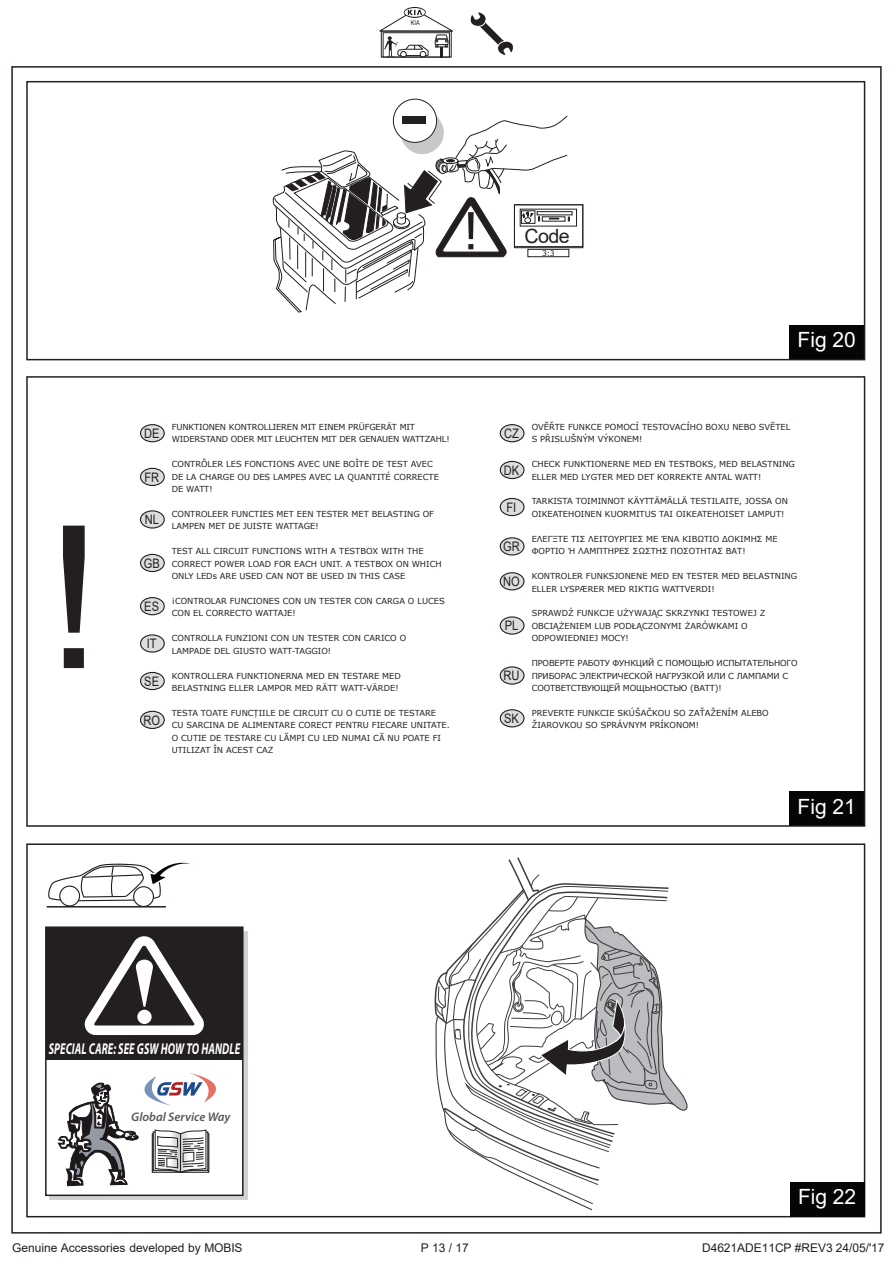
<style>
.page{position:relative;width:893px;height:1263px;background:#fff}
.page>*{position:absolute;margin:0;border:0;box-sizing:border-box;transform-origin:0 0}
.t1{font:51.15px "Verdana";color:#231f20}
.t2{font:21px "Arial";color:#fff}
.t3{font:19.65px "Arial";color:#231f20}
.t4{font:italic 700 15.75px "Myriad Pro";letter-spacing:.01em;color:#fff;scale:.67 1}
.t5{font:13.05px "Arial";color:#231f20;scale:.85 1}
.t6{font:italic 600 12.45px "Myriad Pro";color:#57585a}
.t7{font:12px "Arial";letter-spacing:-.005em;color:#231f20}
.t8{font:8.25px/12.5px "Verdana";color:#231f20}
.t9{font:7.65px "Verdana";color:#231f20}
.t10{font:6.75px "Arial Narrow";color:#231f20}
</style>
<div class="page">
<svg style="left:470px;top:12px;width:43px;height:43px"></svg>
<svg style="left:404px;top:7px;width:22px;height:11px"></svg>
<svg style="left:405px;top:8px;width:20px;height:9px"></svg>
<svg style="left:379px;top:10px;width:74px;height:47px"></svg>
<div style="left:789px;top:325px;width:75px;height:35px;background:#050504"></div>
<div style="left:26px;top:81px;width:839px;height:279px;border:2px solid #231f20"></div>
<div style="left:789px;top:791px;width:75px;height:35px;background:#050504"></div>
<div style="left:26px;top:376px;width:839px;height:451px;border:2px solid #231f20"></div>
<div style="left:26px;top:843px;width:839px;height:374px;border:2px solid #231f20"></div>
<div style="left:790px;top:1182px;width:74px;height:35px;background:#050504"></div>
<div style="left:514px;top:204px;width:69px;height:43px;border:1px solid #231f20"></div>
<div style="left:520px;top:209px;width:57px;height:17px;border:1px solid #231f20"></div>
<div style="left:537px;top:211px;width:35px;height:4px;border:1px solid #231f20"></div>
<svg style="left:273px;top:115px;width:297px;height:198px"></svg>
<div style="left:401px;top:111px;width:43px;height:43px;background:#c7c8ca;border-radius:50%"></div>
<div style="left:393px;top:99px;width:44px;height:43px;background:#fff;border-radius:50%"></div>
<div style="left:393px;top:99px;width:44px;height:44px;border:1px solid #231f20;border-radius:50%"></div>
<div style="left:402px;top:116px;width:23px;height:7px;background:#231f20"></div>
<svg style="left:63px;top:526px;width:22px;height:142px"></svg>
<div style="left:141px;top:425px;width:23px;height:17px;background:#dcdddf;border-radius:50%"></div>
<div style="left:140px;top:424px;width:25px;height:18px;border:1px solid #231f20;border-radius:50%"></div>
<div style="left:141px;top:468px;width:23px;height:17px;background:#dcdddf;border-radius:50%"></div>
<div style="left:140px;top:468px;width:25px;height:18px;border:1px solid #231f20;border-radius:50%"></div>
<div style="left:141px;top:511px;width:23px;height:17px;background:#dcdddf;border-radius:50%"></div>
<div style="left:140px;top:510px;width:25px;height:19px;border:1px solid #231f20;border-radius:50%"></div>
<div style="left:141px;top:554px;width:23px;height:17px;background:#dcdddf;border-radius:50%"></div>
<div style="left:140px;top:554px;width:25px;height:18px;border:1px solid #231f20;border-radius:50%"></div>
<div style="left:141px;top:598px;width:23px;height:17px;background:#dcdddf;border-radius:50%"></div>
<div style="left:140px;top:597px;width:25px;height:18px;border:1px solid #231f20;border-radius:50%"></div>
<div style="left:141px;top:635px;width:23px;height:17px;background:#dcdddf;border-radius:50%"></div>
<div style="left:140px;top:634px;width:25px;height:19px;border:1px solid #231f20;border-radius:50%"></div>
<div style="left:141px;top:672px;width:23px;height:18px;background:#dcdddf;border-radius:50%"></div>
<div style="left:140px;top:672px;width:25px;height:18px;border:1px solid #231f20;border-radius:50%"></div>
<div style="left:141px;top:711px;width:23px;height:17px;background:#dcdddf;border-radius:50%"></div>
<div style="left:140px;top:711px;width:25px;height:18px;border:1px solid #231f20;border-radius:50%"></div>
<div style="left:500px;top:425px;width:24px;height:17px;background:#dcdddf;border-radius:50%"></div>
<div style="left:500px;top:424px;width:25px;height:18px;border:1px solid #231f20;border-radius:50%"></div>
<div style="left:500px;top:461px;width:24px;height:18px;background:#dcdddf;border-radius:50%"></div>
<div style="left:500px;top:461px;width:25px;height:18px;border:1px solid #231f20;border-radius:50%"></div>
<div style="left:500px;top:498px;width:24px;height:18px;background:#dcdddf;border-radius:50%"></div>
<div style="left:500px;top:498px;width:25px;height:18px;border:1px solid #231f20;border-radius:50%"></div>
<div style="left:500px;top:538px;width:24px;height:17px;background:#dcdddf;border-radius:50%"></div>
<div style="left:500px;top:537px;width:25px;height:18px;border:1px solid #231f20;border-radius:50%"></div>
<div style="left:500px;top:573px;width:24px;height:17px;background:#dcdddf;border-radius:50%"></div>
<div style="left:500px;top:572px;width:25px;height:18px;border:1px solid #231f20;border-radius:50%"></div>
<div style="left:500px;top:617px;width:24px;height:17px;background:#dcdddf;border-radius:50%"></div>
<div style="left:500px;top:616px;width:25px;height:19px;border:1px solid #231f20;border-radius:50%"></div>
<div style="left:500px;top:667px;width:24px;height:17px;background:#dcdddf;border-radius:50%"></div>
<div style="left:500px;top:666px;width:25px;height:19px;border:1px solid #231f20;border-radius:50%"></div>
<div style="left:500px;top:710px;width:24px;height:17px;background:#dcdddf;border-radius:50%"></div>
<div style="left:500px;top:709px;width:25px;height:18px;border:1px solid #231f20;border-radius:50%"></div>
<hr style="left:47px;top:906px;width:119px;height:1px;background:#231f20">
<div style="left:59px;top:885px;width:21px;height:21px;border:1px solid #231f20;border-radius:50%"></div>
<div style="left:133px;top:886px;width:21px;height:21px;border:1px solid #231f20;border-radius:50%"></div>
<svg style="left:48px;top:862px;width:142px;height:40px"></svg>
<svg style="left:434px;top:857px;width:254px;height:354px"></svg>
<div style="left:49px;top:931px;width:198px;height:269px;background:linear-gradient(to right,#d1d2d4,#d1d2d4)"></div>
<div style="left:45px;top:926px;width:199px;height:270px;background:#fff;border:2px solid #231f20"></div>
<div style="left:46px;top:927px;width:197px;height:133px;background:#231f20"></div>
<svg style="left:57px;top:1073px;width:159px;height:114px"></svg>
<svg style="left:84px;top:936px;width:120px;height:99px"></svg>
<p class="t10" style="left:411px;top:18px;width:10px">KIA</p>
<h1 class="t1" style="left:461px;top:196px;width:22px">!</h1>
<h3 class="t3" style="left:525px;top:222px;width:47px">Code</h3>
<p class="t9" style="left:542px;top:248px;width:14px">3:3</p>
<h3 class="t5" style="left:144px;top:424px;width:20px">DE</h3>
<h3 class="t5" style="left:144px;top:468px;width:19px">FR</h3>
<h3 class="t5" style="left:145px;top:511px;width:18px">NL</h3>
<h3 class="t5" style="left:144px;top:554px;width:20px">GB</h3>
<h3 class="t5" style="left:144px;top:597px;width:19px">ES</h3>
<h3 class="t5" style="left:147px;top:635px;width:13px">IT</h3>
<h3 class="t5" style="left:144px;top:672px;width:19px">SE</h3>
<h3 class="t5" style="left:143px;top:711px;width:21px">RO</h3>
<p class="t8" style="left:172px;top:421px;width:279px">FUNKTIONEN KONTROLLIEREN MIT EINEM PRÜFGERÄT MIT<br>WIDERSTAND ODER MIT LEUCHTEN MIT DER GENAUEN WATTZAHL!</p>
<p class="t8" style="left:172px;top:458px;width:269px">CONTRÔLER LES FONCTIONS AVEC UNE BOÎTE DE TEST AVEC<br>DE LA CHARGE OU DES LAMPES AVEC LA QUANTITÉ CORRECTE<br>DE WATT!</p>
<p class="t8" style="left:172px;top:508px;width:264px">CONTROLEER FUNCTIES MET EEN TESTER MET BELASTING OF<br>LAMPEN MET DE JUISTE WATTAGE!</p>
<p class="t8" style="left:172px;top:545px;width:271px">TEST ALL CIRCUIT FUNCTIONS WITH A TESTBOX WITH THE<br>CORRECT POWER LOAD FOR EACH UNIT. A TESTBOX ON WHICH<br>ONLY LEDs ARE USED CAN NOT BE USED IN THIS CASE</p>
<p class="t8" style="left:172px;top:595px;width:275px">¡CONTROLAR FUNCIONES CON UN TESTER CON CARGA O LUCES<br>CON EL CORRECTO WATTAJE!</p>
<p class="t8" style="left:172px;top:632px;width:236px">CONTROLLA FUNZIONI CON UN TESTER CON CARICO O<br>LAMPADE DEL GIUSTO WATT-TAGGIO!</p>
<p class="t8" style="left:172px;top:669px;width:231px">KONTROLLERA FUNKTIONERNA MED EN TESTARE MED<br>BELASTNING ELLER LAMPOR MED RÄTT WATT-VÄRDE!</p>
<p class="t8" style="left:172px;top:706px;width:279px">TESTA TOATE FUNCȚIILE DE CIRCUIT CU O CUTIE DE TESTARE CU SARCINA DE ALIMENTARE CORECT PENTRU FIECARE UNITATE.<br>O CUTIE DE TESTARE CU LĂMPI CU LED NUMAI CĂ NU POATE FI UTILIZAT ÎN ACEST CAZ</p>
<h2 class="t2" style="left:797px;top:325px;width:60px">Fig 20</h2>
<h3 class="t5" style="left:504px;top:424px;width:19px">CZ</h3>
<h3 class="t5" style="left:504px;top:461px;width:20px">DK</h3>
<h3 class="t5" style="left:507px;top:498px;width:13px">FI</h3>
<h3 class="t5" style="left:503px;top:538px;width:21px">GR</h3>
<h3 class="t5" style="left:503px;top:572px;width:21px">NO</h3>
<h3 class="t5" style="left:505px;top:617px;width:17px">PL</h3>
<h3 class="t5" style="left:503px;top:667px;width:20px">RU</h3>
<h3 class="t5" style="left:504px;top:709px;width:19px">SK</h3>
<p class="t8" style="left:532px;top:421px;width:260px">OVĔŘTE FUNKCE POMOCÍ TESTOVACÍHO BOXU NEBO SVĔTEL<br>S PŘISLUŠNÝM VÝKONEM!</p>
<p class="t8" style="left:532px;top:458px;width:265px">CHECK FUNKTIONERNE MED EN TESTBOKS, MED BELASTNING<br>ELLER MED LYGTER MED DET KORREKTE ANTAL WATT!</p>
<p class="t8" style="left:532px;top:495px;width:258px">TARKISTA TOIMINNOT KÄYTTÄMÄLLÄ TESTILAITE, JOSSA ON<br>OIKEATEHOINEN KUORMITUS TAI OIKEATEHOISET LAMPUT!</p>
<p class="t8" style="left:532px;top:532px;width:247px">ΕΛΕΓΞΤΕ ΤΙΣ ΛΕΙΤΟΥΡΓΙΕΣ ΜΕ ΈΝΑ ΚΙΒΩΤΙΟ ΔΟΚΙΜΗΣ ΜΕ<br>ΦΟΡΤΙΟ Ή ΛΑΜΠΤΗΡΕΣ ΣΩΣΤΗΣ ΠΟΣΟΤΗΤΑΣ ΒΑΤ!</p>
<p class="t8" style="left:532px;top:570px;width:267px">KONTROLER FUNKSJONENE MED EN TESTER MED BELASTNING<br>ELLER LYSPÆRER MED RIKTIG WATTVERDI!</p>
<p class="t8" style="left:532px;top:607px;width:235px">SPRAWDŹ FUNKCJE UŻYWAJĄC SKRZYNKI TESTOWEJ Z<br>OBCIĄŻENIEM LUB PODŁĄCZONYMI ŻARÓWKAMI O<br>ODPOWIEDNIEJ MOCY!</p>
<p class="t8" style="left:532px;top:657px;width:267px">ПРОВЕРТЕ РАБОТУ ФУНКЦИЙ С ПОМОЩЬЮ ИСПЫТАТЕЛЬНОГО<br>ПРИБОРАС ЭЛЕКТРИЧЕСКОЙ НАГРУЗКОЙ ИЛИ С ЛАМПАМИ С<br>СООТВЕТСТВУЮЩЕЙ МОЩЬНОСТЬЮ (ВАТТ)!</p>
<p class="t8" style="left:532px;top:706px;width:239px">PREVERTE FUNKCIE SKÚŠAČKOU SO ZAŤAŽENÍM ALEBO<br>ŽIAROVKOU SO SPRÁVNYM PRÍKONOM!</p>
<h2 class="t2" style="left:797px;top:792px;width:60px">Fig 21</h2>
<h3 class="t4" style="left:49px;top:1039px;width:287px">SPECIAL CARE: SEE GSW HOW TO HANDLE</h3>
<h3 class="t6" style="left:131px;top:1109px;width:101px">Global Service Way</h3>
<h2 class="t2" style="left:798px;top:1182px;width:60px">Fig 22</h2>
<h3 class="t7" style="left:12px;top:1240px;width:232px">Genuine Accessories developed by MOBIS</h3>
<h3 class="t7" style="left:421px;top:1240px;width:50px">P 13 / 17</h3>
<h3 class="t7" style="left:702px;top:1240px;width:184px">D4621ADE11CP #REV3 24/05/'17</h3>
</div>
